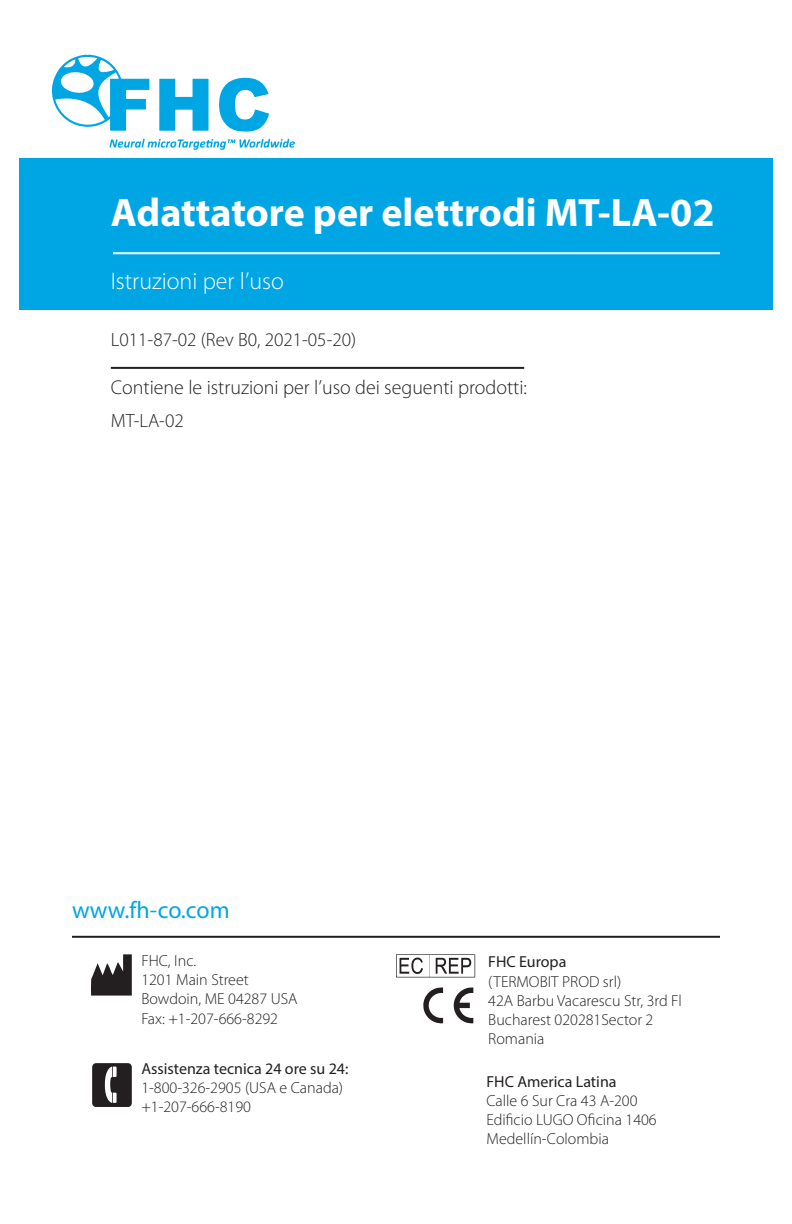
<style>
.page{position:relative;width:792px;height:1224px;background:#fff}
.page>*{position:absolute;margin:0;border:0;box-sizing:border-box;transform-origin:0 0}
.t1{font:700 40px "Myriad Pro";color:#fff}
.t2{font:300 24px "Myriad Pro";color:#fff}
.t3{font:24px "Myriad Pro";color:#00a6e4}
.t4{font:300 20px "Myriad Pro";color:#231f20}
.t5{font:300 19.2px "Myriad Pro";color:#231f20}
.t6{font:300 16px/19.2px "Myriad Pro";color:#231f20}
.s1{font-weight:400}
</style>
<div class="page">
<hr style="left:72px;top:936px;width:648px;height:2px;background:#231f20">
<svg style="left:91px;top:954px;width:41px;height:42px"></svg>
<svg style="left:92px;top:1063px;width:40px;height:44px;background:#474444"></svg>
<svg style="left:396px;top:954px;width:79px;height:23px"></svg>
<svg style="left:454px;top:987px;width:19px;height:36px"></svg>
<svg style="left:423px;top:987px;width:20px;height:36px"></svg>
<hr style="left:111px;top:367px;width:413px;height:2px;background:#231f20">
<div style="left:19px;top:158px;width:754px;height:151px;background:#00a6e4"></div>
<hr style="left:113px;top:252px;width:607px;height:2px;background:#fff">
<svg style="left:52px;top:55px;width:97px;height:76px"></svg>
<svg style="left:159px;top:79px;width:50px;height:52px"></svg>
<svg style="left:219px;top:77px;width:50px;height:55px"></svg>
<svg style="left:109px;top:139px;width:186px;height:11px"></svg>
<p class="t1" style="left:111px;top:187px;width:605px">Adattatore per elettrodi MT-LA-02</p>
<p class="t2" style="left:111px;top:267px;width:174px">Istruzioni per l’uso</p>
<p class="t5" style="left:111px;top:328px;width:247px">L011-87-02 (Rev B0, 2021-05-20)</p>
<p class="t4" style="left:111px;top:376px;width:418px">Contiene le istruzioni per l’uso dei seguenti prodotti:</p>
<p class="t5" style="left:111px;top:409px;width:74px">MT-LA-02</p>
<p class="t3" style="left:72px;top:895px;width:159px">www.fh-co.com</p>
<p class="t6" style="left:141px;top:951px;width:158px">FHC, Inc.<br>1201 Main Street<br>Bowdoin, ME 04287 USA<br>Fax: +1-207-666-8292</p>
<p class="t6" style="left:141px;top:1059px;width:209px"><span class="s1">Assistenza tecnica 24 ore su 24:<br></span>1-800-326-2905 (USA e Canada) +1-207-666-8190</p>
<p class="t6" style="left:488px;top:952px;width:195px"><span class="s1">FHC Europa<br></span>(TERMOBIT PROD srl)<br>42A Barbu Vacarescu Str, 3rd Fl<br>Bucharest 020281Sector 2<br>Romania</p>
<p class="t6" style="left:486px;top:1071px;width:172px"><span class="s1">FHC America Latina<br></span>Calle 6 Sur Cra 43 A-200<br>Edificio LUGO Oficina 1406<br>Medellín-Colombia</p>
</div>
